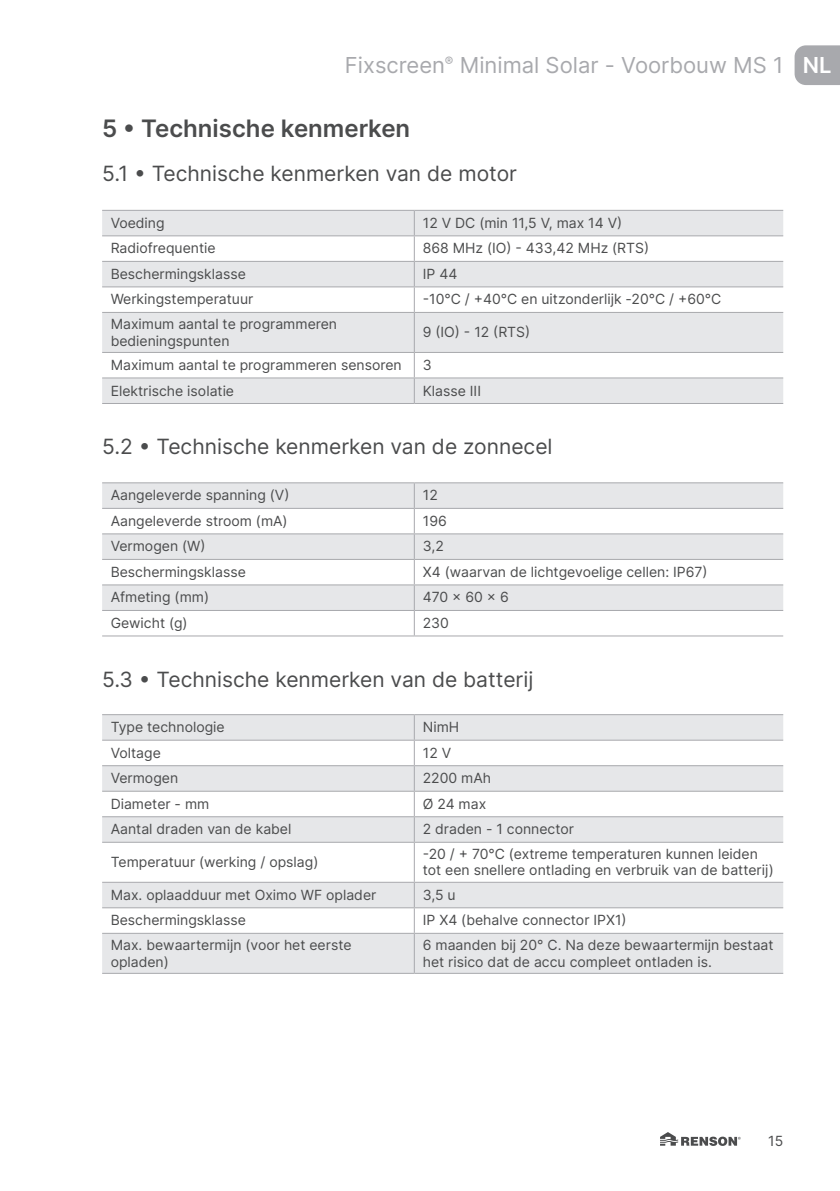
<style>
.page{position:relative;width:840px;height:1191px;background:#fff}
.page>*{position:absolute;margin:0;border:0;box-sizing:border-box;transform-origin:0 0}
.MHL_Titel_1{font:600 24px "Inter";color:#4b4c4d}
.t1{font:22px "Inter";color:#a8a9ad}
.MHL_Titel_1_1{font:21px "Inter";color:#4b4c4d}
.MHL_Tabeltekst{font:14px/16.8px "Inter";color:#4b4c4d}
.s1{font-weight:600;color:#fff}
</style>
<div class="page">
<svg style="left:794px;top:45px;width:45px;height:40px;background:#acadb1"></svg>
<svg style="left:660px;top:1132px;width:80px;height:14px"></svg>
<svg style="left:102px;top:211px;width:680px;height:192px;fill:#e6e7e9"></svg>
<hr style="left:102px;top:210px;width:312px;height:1px;background:#a8a9ad">
<hr style="left:414px;top:210px;width:368px;height:1px;background:#a8a9ad">
<hr style="left:102px;top:235px;width:312px;height:1px;background:#a8a9ad">
<hr style="left:414px;top:235px;width:368px;height:1px;background:#a8a9ad">
<hr style="left:102px;top:261px;width:312px;height:1px;background:#a8a9ad">
<hr style="left:414px;top:261px;width:368px;height:1px;background:#a8a9ad">
<hr style="left:102px;top:286px;width:312px;height:1px;background:#a8a9ad">
<hr style="left:414px;top:286px;width:368px;height:1px;background:#a8a9ad">
<svg style="left:413px;top:211px;width:1px;height:101px"></svg>
<hr style="left:102px;top:312px;width:312px;height:1px;background:#a8a9ad">
<hr style="left:414px;top:312px;width:368px;height:1px;background:#a8a9ad">
<hr style="left:413px;top:313px;width:1px;height:39px;background:#a8a9ad">
<hr style="left:102px;top:352px;width:312px;height:1px;background:#a8a9ad">
<hr style="left:414px;top:352px;width:368px;height:1px;background:#a8a9ad">
<hr style="left:102px;top:377px;width:312px;height:1px;background:#a8a9ad">
<hr style="left:414px;top:377px;width:368px;height:1px;background:#a8a9ad">
<svg style="left:413px;top:353px;width:1px;height:50px"></svg>
<hr style="left:102px;top:403px;width:312px;height:1px;background:#a8a9ad">
<hr style="left:414px;top:403px;width:368px;height:1px;background:#a8a9ad">
<svg style="left:102px;top:715px;width:680px;height:257px;fill:#e6e7e9"></svg>
<hr style="left:102px;top:714px;width:312px;height:1px;background:#a8a9ad">
<hr style="left:414px;top:714px;width:368px;height:1px;background:#a8a9ad">
<hr style="left:102px;top:739px;width:312px;height:1px;background:#a8a9ad">
<hr style="left:414px;top:739px;width:368px;height:1px;background:#a8a9ad">
<hr style="left:102px;top:765px;width:312px;height:1px;background:#a8a9ad">
<hr style="left:414px;top:765px;width:368px;height:1px;background:#a8a9ad">
<hr style="left:102px;top:790px;width:312px;height:1px;background:#a8a9ad">
<hr style="left:414px;top:790px;width:368px;height:1px;background:#a8a9ad">
<hr style="left:102px;top:816px;width:312px;height:1px;background:#a8a9ad">
<hr style="left:414px;top:816px;width:368px;height:1px;background:#a8a9ad">
<svg style="left:413px;top:715px;width:1px;height:126px"></svg>
<hr style="left:102px;top:841px;width:312px;height:1px;background:#a8a9ad">
<hr style="left:414px;top:841px;width:368px;height:1px;background:#a8a9ad">
<hr style="left:413px;top:842px;width:1px;height:39px;background:#a8a9ad">
<hr style="left:102px;top:881px;width:312px;height:1px;background:#a8a9ad">
<hr style="left:414px;top:881px;width:368px;height:1px;background:#a8a9ad">
<hr style="left:102px;top:907px;width:312px;height:1px;background:#a8a9ad">
<hr style="left:414px;top:907px;width:368px;height:1px;background:#a8a9ad">
<svg style="left:413px;top:882px;width:1px;height:50px"></svg>
<hr style="left:102px;top:932px;width:312px;height:1px;background:#a8a9ad">
<hr style="left:414px;top:932px;width:368px;height:1px;background:#a8a9ad">
<hr style="left:413px;top:933px;width:1px;height:39px;background:#a8a9ad">
<hr style="left:102px;top:972px;width:312px;height:1px;background:#a8a9ad">
<hr style="left:414px;top:972px;width:368px;height:1px;background:#a8a9ad">
<svg style="left:102px;top:483px;width:680px;height:127px;fill:#e6e7e9"></svg>
<hr style="left:102px;top:482px;width:312px;height:1px;background:#a8a9ad">
<hr style="left:414px;top:482px;width:368px;height:1px;background:#a8a9ad">
<hr style="left:102px;top:508px;width:312px;height:1px;background:#a8a9ad">
<hr style="left:414px;top:508px;width:368px;height:1px;background:#a8a9ad">
<hr style="left:102px;top:533px;width:312px;height:1px;background:#a8a9ad">
<hr style="left:414px;top:533px;width:368px;height:1px;background:#a8a9ad">
<hr style="left:102px;top:559px;width:312px;height:1px;background:#a8a9ad">
<hr style="left:414px;top:559px;width:368px;height:1px;background:#a8a9ad">
<hr style="left:102px;top:584px;width:312px;height:1px;background:#a8a9ad">
<hr style="left:414px;top:584px;width:368px;height:1px;background:#a8a9ad">
<hr style="left:102px;top:610px;width:312px;height:1px;background:#a8a9ad">
<hr style="left:414px;top:610px;width:368px;height:1px;background:#a8a9ad">
<svg style="left:413px;top:483px;width:1px;height:152px"></svg>
<hr style="left:102px;top:635px;width:312px;height:1px;background:#a8a9ad">
<hr style="left:414px;top:635px;width:368px;height:1px;background:#a8a9ad">
<h2 class="t1" style="left:345px;top:49px;width:488px">Fixscreen<sup>®</sup> Minimal Solar - Voorbouw MS 1 <span class="s1">NL</span></h2>
<p class="MHL_Titel_1" style="left:102px;top:110px;width:309px">5 • Technische kenmerken</p>
<p class="MHL_Titel_1_1" style="left:102px;top:158px;width:416px">5.1 • Technische kenmerken van de motor</p>
<p class="MHL_Tabeltekst" style="left:111px;top:214px;width:55px">Voeding</p>
<p class="MHL_Tabeltekst" style="left:422px;top:214px;width:201px">12 V DC (min 11,5 V, max 14 V)</p>
<p class="MHL_Tabeltekst" style="left:111px;top:240px;width:106px">Radiofrequentie</p>
<p class="MHL_Tabeltekst" style="left:422px;top:240px;width:228px">868 MHz (IO) - 433,42 MHz (RTS)</p>
<p class="MHL_Tabeltekst" style="left:111px;top:265px;width:137px">Beschermingsklasse</p>
<p class="MHL_Tabeltekst" style="left:422px;top:265px;width:36px">IP 44</p>
<p class="MHL_Tabeltekst" style="left:111px;top:291px;width:144px">Werkingstemperatuur</p>
<p class="MHL_Tabeltekst" style="left:422px;top:291px;width:300px">-10°C / +40°C en uitzonderlijk -20°C / +60°C</p>
<p class="MHL_Tabeltekst" style="left:111px;top:315px;width:228px">Maximum aantal te programmeren bedieningspunten</p>
<p class="MHL_Tabeltekst" style="left:422px;top:323px;width:109px">9 (IO) - 12 (RTS)</p>
<p class="MHL_Tabeltekst" style="left:111px;top:356px;width:292px">Maximum aantal te programmeren sensoren</p>
<p class="MHL_Tabeltekst" style="left:422px;top:356px;width:10px">3</p>
<p class="MHL_Tabeltekst" style="left:111px;top:382px;width:125px">Elektrische isolatie</p>
<p class="MHL_Tabeltekst" style="left:422px;top:382px;width:60px">Klasse III</p>
<p class="MHL_Titel_1_1" style="left:102px;top:431px;width:451px">5.2 • Technische kenmerken van de zonnecel</p>
<p class="MHL_Tabeltekst" style="left:111px;top:486px;width:180px">Aangeleverde spanning (V)</p>
<p class="MHL_Tabeltekst" style="left:422px;top:486px;width:16px">12</p>
<p class="MHL_Tabeltekst" style="left:111px;top:512px;width:178px">Aangeleverde stroom (mA)</p>
<p class="MHL_Tabeltekst" style="left:422px;top:512px;width:25px">196</p>
<p class="MHL_Tabeltekst" style="left:111px;top:537px;width:96px">Vermogen (W)</p>
<p class="MHL_Tabeltekst" style="left:422px;top:537px;width:22px">3,2</p>
<p class="MHL_Tabeltekst" style="left:111px;top:563px;width:137px">Beschermingsklasse</p>
<p class="MHL_Tabeltekst" style="left:422px;top:563px;width:286px">X4 (waarvan de lichtgevoelige cellen: IP67)</p>
<p class="MHL_Tabeltekst" style="left:111px;top:588px;width:100px">Afmeting (mm)</p>
<p class="MHL_Tabeltekst" style="left:422px;top:588px;width:87px">470 x 60 x 6</p>
<p class="MHL_Tabeltekst" style="left:111px;top:614px;width:78px">Gewicht (g)</p>
<p class="MHL_Tabeltekst" style="left:422px;top:614px;width:28px">230</p>
<p class="MHL_Titel_1_1" style="left:102px;top:664px;width:432px">5.3 • Technische kenmerken van de batterij</p>
<p class="MHL_Tabeltekst" style="left:111px;top:718px;width:116px">Type technologie</p>
<p class="MHL_Tabeltekst" style="left:422px;top:718px;width:38px">NimH</p>
<p class="MHL_Tabeltekst" style="left:111px;top:744px;width:52px">Voltage</p>
<p class="MHL_Tabeltekst" style="left:422px;top:744px;width:30px">12 V</p>
<p class="MHL_Tabeltekst" style="left:111px;top:769px;width:69px">Vermogen</p>
<p class="MHL_Tabeltekst" style="left:422px;top:769px;width:70px">2200 mAh</p>
<p class="MHL_Tabeltekst" style="left:111px;top:795px;width:100px">Diameter - mm</p>
<p class="MHL_Tabeltekst" style="left:422px;top:795px;width:65px">Ø 24 max</p>
<p class="MHL_Tabeltekst" style="left:111px;top:820px;width:182px">Aantal draden van de kabel</p>
<p class="MHL_Tabeltekst" style="left:422px;top:820px;width:153px">2 draden - 1 connector</p>
<p class="MHL_Tabeltekst" style="left:111px;top:853px;width:209px">Temperatuur (werking / opslag)</p>
<p class="MHL_Tabeltekst" style="left:422px;top:845px;width:352px">-20 / + 70°C (extreme temperaturen kunnen leiden tot een snellere ontlading en verbruik van de batterij)</p>
<p class="MHL_Tabeltekst" style="left:111px;top:886px;width:267px">Max. oplaadduur met Oximo WF oplader</p>
<p class="MHL_Tabeltekst" style="left:422px;top:886px;width:34px">3,5 u</p>
<p class="MHL_Tabeltekst" style="left:111px;top:911px;width:137px">Beschermingsklasse</p>
<p class="MHL_Tabeltekst" style="left:422px;top:911px;width:205px">IP X4 (behalve connector IPX1)</p>
<p class="MHL_Tabeltekst" style="left:111px;top:936px;width:242px">Max. bewaartermijn (voor het eerste opladen)</p>
<p class="MHL_Tabeltekst" style="left:422px;top:936px;width:352px">6 maanden bij 20° C. Na deze bewaartermijn bestaat het risico dat de accu compleet ontladen is.</p>
<p class="MHL_Tabeltekst" style="left:767px;top:1131px;width:17px">15</p>
</div>
